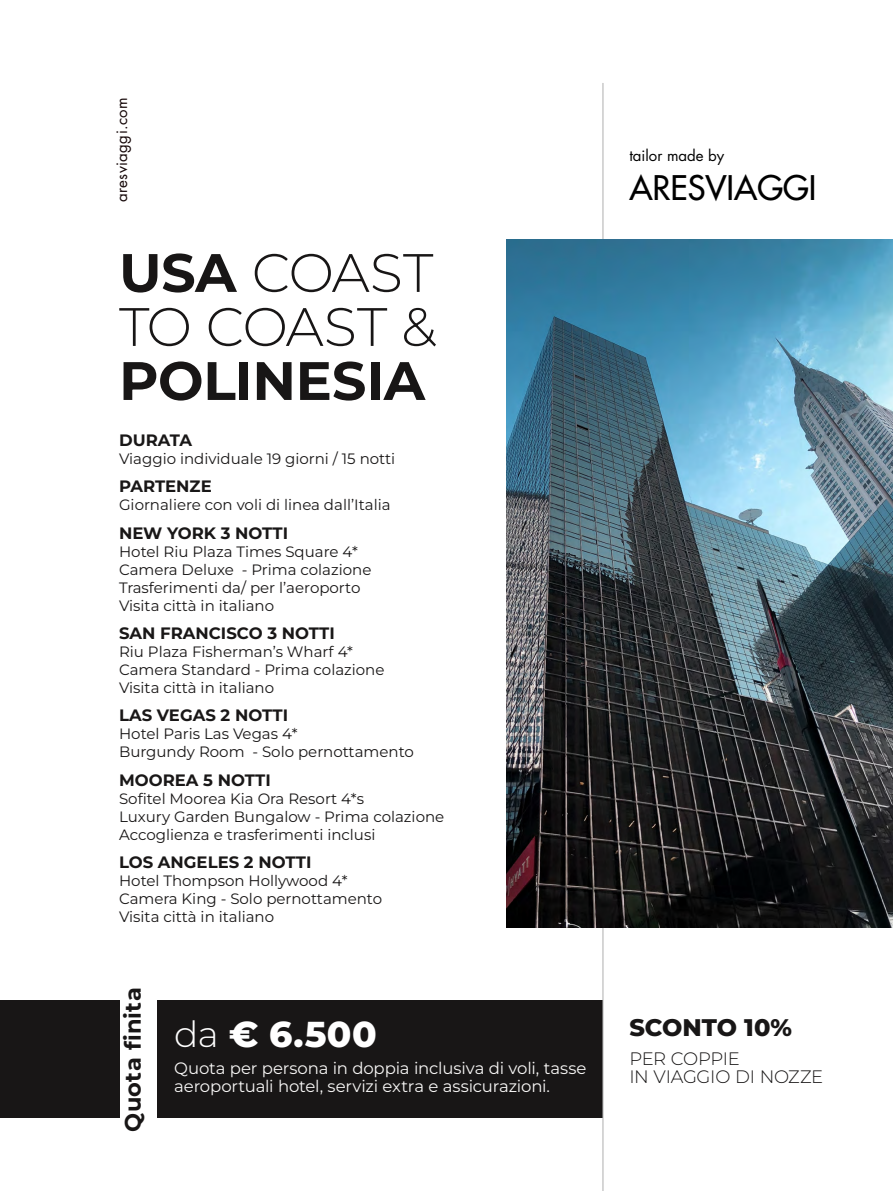
<style>
.page{position:relative;width:893px;height:1191px;background:#fff}
.page>*{position:absolute;margin:0;border:0;box-sizing:border-box;transform-origin:0 0}
.t1{font:300 54px/54px "Montserrat";letter-spacing:-.035em;color:#181616}
.t2{font:700 54px "Montserrat";letter-spacing:-.005em;color:#181616}
.t3{font:800 36px "Montserrat";color:#fff}
.t4{font:500 33px "Futura Std";color:#000}
.t5{font:800 24px "Montserrat";color:#181616}
.t6{font:700 22.5px "Montserrat";letter-spacing:.015em;color:#181616}
.t7{font:300 18px/18px "Montserrat";letter-spacing:-.02em;color:#181616}
.t8{font:16.5px/18px "Montserrat";letter-spacing:-.01em;color:#f7f6f5}
.t9{font:700 16.5px "Montserrat";color:#191717}
.t10{font:15px/18px "Montserrat";color:#191717}
.t11{font:15px "Futura Std";letter-spacing:.025em;color:#140607}
.t12{font:15px "Futura Std";color:#000}
.s1{font-weight:700}
.s2{font-weight:300}
</style>
<div class="page">
<div style="left:0;top:1000px;width:119px;height:117px;background:#181616"></div>
<div style="left:157px;top:1000px;width:446px;height:117px;background:#181616"></div>
<hr style="left:603px;top:83px;width:1px;height:1108px;background:#aeaeae">
<img style="left:506px;top:240px;width:387px;height:687px">
<p class="t11" style="left:112px;top:202px;width:106px;rotate:-90deg">aresviaggi.com</p>
<h1 class="t1" style="left:119px;top:244px;width:319px"><span class="s1">USA</span> COAST<br>TO COAST &amp;</h1>
<h1 class="t2" style="left:119px;top:342px;width:308px">POLINESIA</h1>
<p class="t9" style="left:119px;top:428px;width:75px">DURATA</p>
<p class="t10" style="left:119px;top:449px;width:278px">Viaggio individuale 19 giorni / 15 notti</p>
<p class="t9" style="left:119px;top:474px;width:94px">PARTENZE</p>
<p class="t10" style="left:119px;top:495px;width:273px">Giornaliere con voli di linea dall’Italia</p>
<p class="t9" style="left:119px;top:521px;width:171px">NEW YORK 3 NOTTI</p>
<p class="t10" style="left:119px;top:542px;width:254px">Hotel Riu Plaza Times Square 4*<br>Camera Deluxe - Prima colazione<br>Trasferimenti da/ per l’aeroporto<br>Visita città in italiano</p>
<p class="t9" style="left:119px;top:621px;width:217px">SAN FRANCISCO 3 NOTTI</p>
<p class="t10" style="left:119px;top:642px;width:267px">Riu Plaza Fisherman’s Wharf 4*<br>Camera Standard - Prima colazione<br>Visita città in italiano</p>
<p class="t9" style="left:119px;top:703px;width:171px">LAS VEGAS 2 NOTTI</p>
<p class="t10" style="left:119px;top:724px;width:296px">Hotel Paris Las Vegas 4*<br>Burgundy Room - Solo pernottamento</p>
<p class="t9" style="left:119px;top:768px;width:153px">MOOREA 5 NOTTI</p>
<p class="t10" style="left:119px;top:789px;width:327px">Sofitel Moorea Kia Ora Resort 4*s<br>Luxury Garden Bungalow - Prima colazione<br>Accoglienza e trasferimenti inclusi</p>
<p class="t9" style="left:119px;top:850px;width:194px">LOS ANGELES 2 NOTTI</p>
<p class="t10" style="left:119px;top:871px;width:265px">Hotel Thompson Hollywood 4*<br>Camera King - Solo pernottamento<br>Visita città in italiano</p>
<h3 class="t6" style="left:117px;top:1131px;width:146px;rotate:-90deg">Quota finita</h3>
<h2 class="t3" style="left:174px;top:1008px;width:204px"><span class="s2">da</span> € 6.500</h2>
<p class="t8" style="left:174px;top:1058px;width:414px">Quota per persona in doppia inclusiva di voli, tasse aeroportuali hotel, servizi extra e assicurazioni.</p>
<p class="t12" style="left:629px;top:145px;width:97px">tailor made by</p>
<h3 class="t4" style="left:629px;top:167px;width:189px">ARESVIAGGI</h3>
<h3 class="t5" style="left:629px;top:1009px;width:164px">SCONTO 10%</h3>
<p class="t7" style="left:629px;top:1048px;width:195px">PER COPPIE<br>IN VIAGGIO DI NOZZE</p>
</div>
